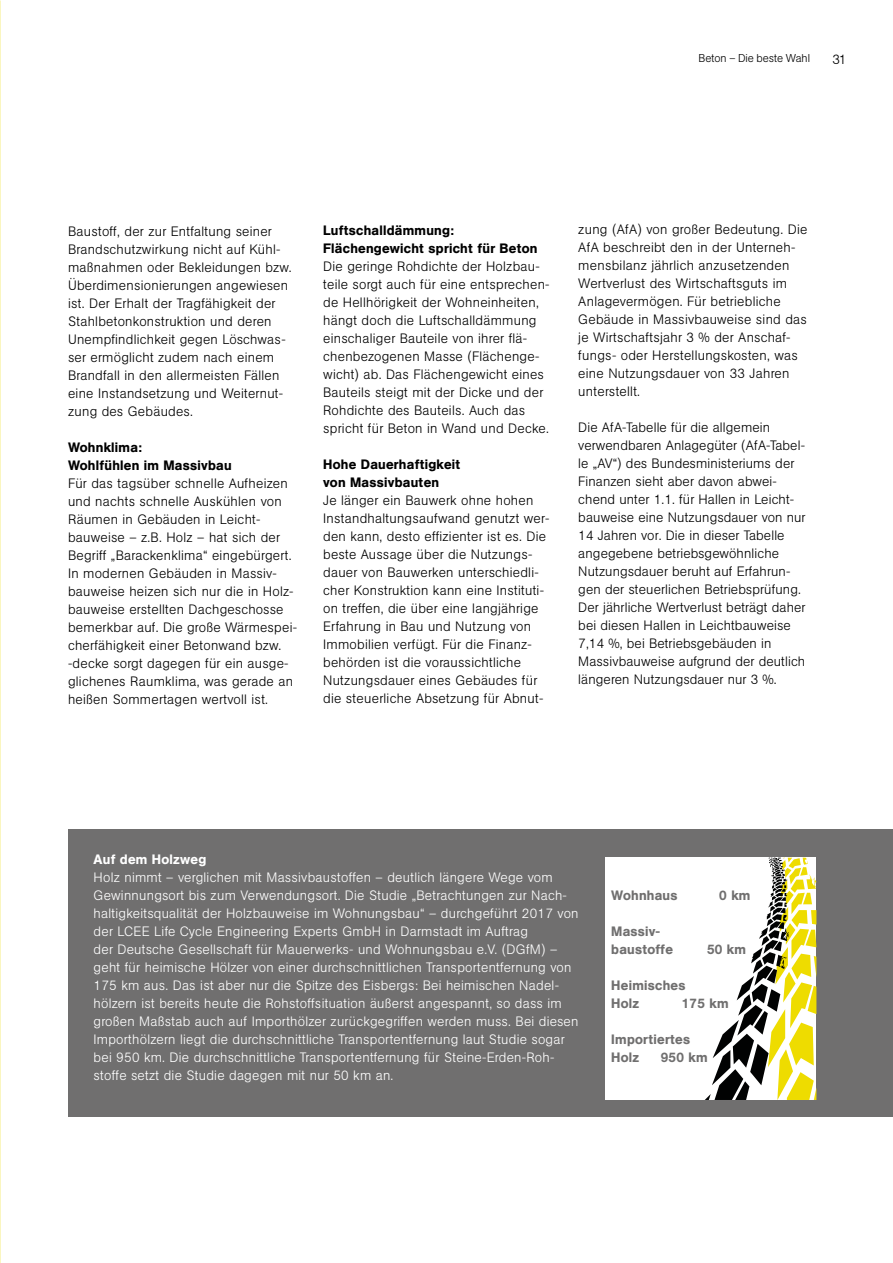
<style>
.page{position:relative;width:893px;height:1263px;background:#fff}
.page>*{position:absolute;margin:0;border:0;box-sizing:border-box;transform-origin:0 0}
.t1{font:300 13.5px/18px "AG Book Pro";letter-spacing:.02em;color:#000}
.t2{font:300 13.5px/18px "AG Book Pro";letter-spacing:.02em;color:#fff}
.t3{font:500 13.5px/18px "AG Book Pro";letter-spacing:.02em;color:#000}
.t4{font:500 13.5px/18px "AG Book Pro";letter-spacing:.02em;color:#706f6f}
.t5{font:500 13.5px "AG Book Pro";letter-spacing:.02em;color:#fff}
.t6{font:300 11.25px "AG Book Pro";color:#000}
</style>
<div class="page">
<div style="left:68px;top:830px;width:825px;height:287px;background:#706f6f"></div>
<div style="left:606px;top:857px;width:119px;height:243px;background:#fff"></div>
<svg style="left:705px;top:857px;width:111px;height:243px"></svg>
<p class="t6" style="left:699px;top:51px;width:113px">Beton – Die beste Wahl</p>
<p class="t1" style="left:833px;top:50px;width:15px">31</p>
<p class="t1" style="left:68px;top:222px;width:225px">Baustoff, der zur Entfaltung seiner Brandschutzwirkung nicht auf Kühl&shy;maßnahmen oder Bekleidungen bzw.<br>Überdimensionierungen angewiesen ist. Der Erhalt der Tragfähigkeit der Stahlbetonkonstruktion und deren Unempfindlichkeit gegen Löschwas&shy;ser ermöglicht zudem nach einem Brandfall in den allermeisten Fällen eine Instandsetzung und Weiternut&shy;zung des Gebäudes.</p>
<p class="t3" style="left:68px;top:438px;width:165px">Wohnklima:<br>Wohlfühlen im Massivbau</p>
<p class="t1" style="left:68px;top:474px;width:231px">Für das tagsüber schnelle Aufheizen und nachts schnelle Auskühlen von Räumen in Gebäuden in Leicht&shy;bauweise – z.B. Holz – hat sich der Begriff „Barackenklima“ eingebürgert.<br>In modernen Gebäuden in Massiv&shy;bauweise heizen sich nur die in Holz&shy;bauweise erstellten Dachgeschosse bemerkbar auf. Die große Wärmespei&shy;cherfähigkeit einer Betonwand bzw. -decke sorgt dagegen für ein ausge&shy;glichenes Raumklima, was gerade an heißen Sommertagen wertvoll ist.</p>
<p class="t3" style="left:323px;top:221px;width:216px">Luftschalldämmung:<br>Flächengewicht spricht für Beton</p>
<p class="t1" style="left:323px;top:257px;width:228px">Die geringe Rohdichte der Holzbau&shy;teile sorgt auch für eine entsprechen&shy;de Hellhörigkeit der Wohneinheiten, hängt doch die Luftschalldämmung einschaliger Bauteile von ihrer flä&shy;chenbezogenen Masse (Flächenge&shy;wicht) ab. Das Flächengewicht eines Bauteils steigt mit der Dicke und der Rohdichte des Bauteils. Auch das spricht für Beton in Wand und Decke.</p>
<p class="t3" style="left:323px;top:455px;width:139px">Hohe Dauerhaftigkeit von Massivbauten</p>
<p class="t1" style="left:323px;top:491px;width:228px">Je länger ein Bauwerk ohne hohen Instandhaltungsaufwand genutzt wer&shy;den kann, desto effizienter ist es. Die beste Aussage über die Nutzungs&shy;dauer von Bauwerken unterschiedli&shy;cher Konstruktion kann eine Instituti&shy;on treffen, die über eine langjährige Erfahrung in Bau und Nutzung von Immobilien verfügt. Für die Finanz&shy;behörden ist die voraussichtliche Nutzungsdauer eines Gebäudes für die steuerliche Absetzung für Abnut-</p>
<p class="t1" style="left:578px;top:221px;width:231px">zung (AfA) von großer Bedeutung. Die AfA beschreibt den in der Unterneh&shy;mensbilanz jährlich anzusetzenden Wertverlust des Wirtschaftsguts im Anlagevermögen. Für betriebliche Gebäude in Massivbauweise sind das je Wirtschaftsjahr 3 % der Anschaf&shy;fungs- oder Herstellungskosten, was eine Nutzungsdauer von 33 Jahren unterstellt.</p>
<p class="t1" style="left:578px;top:418px;width:229px">Die AfA-Tabelle für die allgemein verwendbaren Anlagegüter (AfA-Tabel&shy;le „AV“) des Bundesministeriums der Finanzen sieht aber davon abwei&shy;chend unter 1.1. für Hallen in Leicht&shy;bauweise eine Nutzungsdauer von nur 14 Jahren vor. Die in dieser Tabelle angegebene betriebsgewöhnliche Nutzungsdauer beruht auf Erfahrun&shy;gen der steuerlichen Betriebsprüfung.<br>Der jährliche Wertverlust beträgt daher bei diesen Hallen in Leichtbauweise 7,14 %, bei Betriebsgebäuden in Massivbauweise aufgrund der deutlich längeren Nutzungsdauer nur 3 %.</p>
<p class="t5" style="left:94px;top:850px;width:114px">Auf dem Holzweg</p>
<p class="t2" style="left:94px;top:868px;width:487px">Holz nimmt – verglichen mit Massivbaustoffen – deutlich längere Wege vom Gewinnungsort bis zum Verwendungsort. Die Studie „Betrachtungen zur Nach&shy;haltigkeitsqualität der Holzbauweise im Wohnungsbau“ – durchgeführt 2017 von der LCEE Life Cycle Engineering Experts GmbH in Darmstadt im Auftrag<br>der Deutsche Gesellschaft für Mauerwerks- und Wohnungsbau e.V. (DGfM) – geht für heimische Hölzer von einer durchschnittlichen Transportentfernung von 175 km aus. Das ist aber nur die Spitze des Eisbergs: Bei heimischen Nadel&shy;hölzern ist bereits heute die Rohstoffsituation äußerst angespannt, so dass im großen Maßstab auch auf Importhölzer zurückgegriffen werden muss. Bei diesen Importhölzern liegt die durchschnittliche Transportentfernung laut Studie sogar bei 950 km. Die durchschnittliche Transportentfernung für Steine-Erden-Roh&shy;stoffe setzt die Studie dagegen mit nur 50 km an.</p>
<p class="t4" style="left:611px;top:886px;width:68px">Wohnhaus</p>
<p class="t4" style="left:719px;top:886px;width:33px">0 km</p>
<p class="t4" style="left:611px;top:922px;width:63px">Massiv&shy;baustoffe</p>
<p class="t4" style="left:707px;top:940px;width:41px">50 km</p>
<p class="t4" style="left:611px;top:976px;width:76px">Heimisches<br>Holz</p>
<p class="t4" style="left:682px;top:994px;width:48px">175 km</p>
<p class="t4" style="left:611px;top:1030px;width:80px">Importiertes<br>Holz</p>
<p class="t4" style="left:661px;top:1048px;width:48px">950 km</p>
</div>
